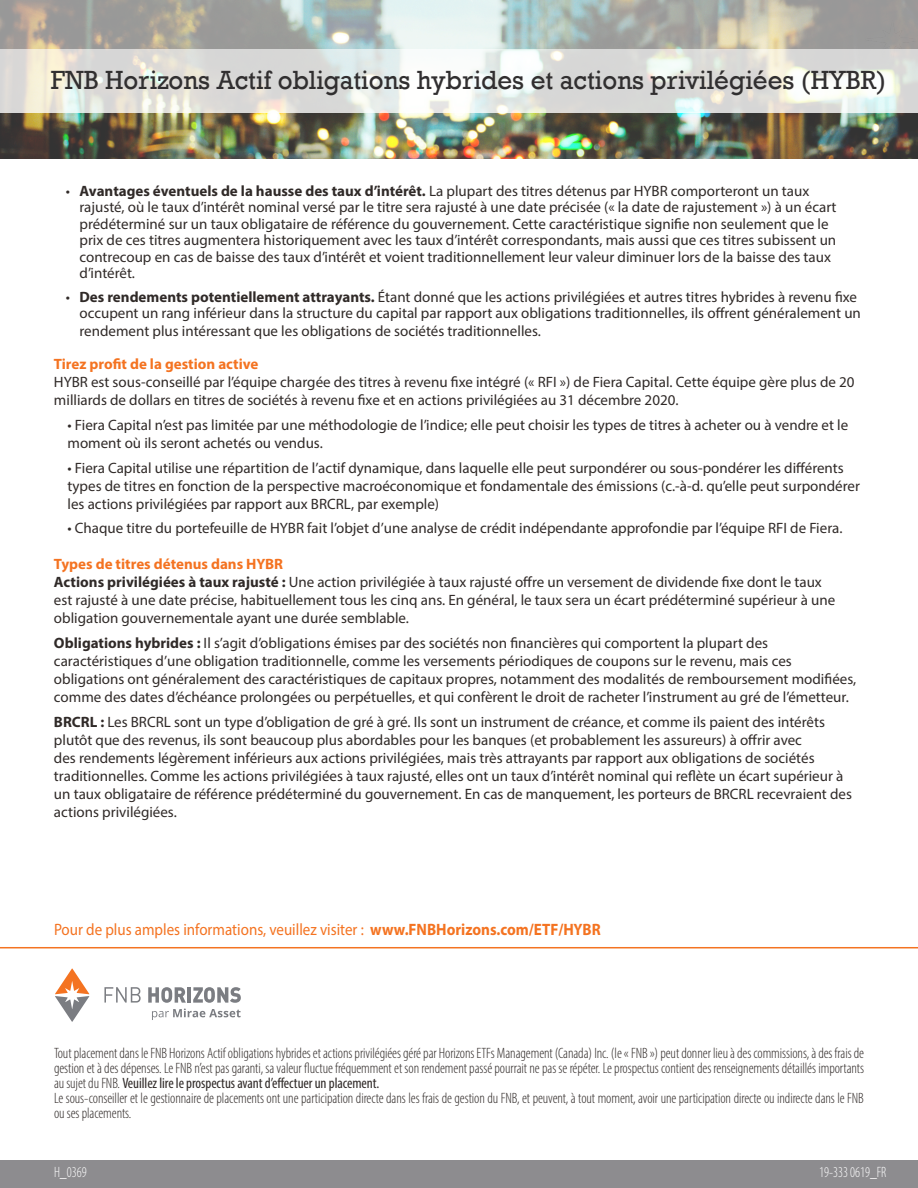
<style>
.page{position:relative;width:918px;height:1188px;background:#fff}
.page>*{position:absolute;margin:0;border:0;box-sizing:border-box;transform-origin:0 0}
.t1{font:27px "Rockwell";color:#312f30;scale:.96 1}
.t2{font:16.5px "Myriad Pro";color:#f47321;scale:.91 1}
.Top_Bullets{font:15px/18px "Myriad Pro";color:#302a28}
.Last_Bullet{font:15px/16.5px "Myriad Pro";color:#302a28}
.small_print_bottom{font:300 condensed 15px/15px "Myriad Pro";letter-spacing:-.005em;color:#302a28;text-align:justify}
.Top_Bullets-2{font:700 15px "Myriad Pro";color:#f47321}
.t3{font:300 condensed 15px "Myriad Pro";color:#fff;scale:.92 1}
.s1{font-weight:700}
.s2{font-weight:400}
</style>
<div class="page">
<div style="left:0;top:1161px;width:918px;height:27px;background:#8d8c8f"></div>
<img style="left:0;top:113px;width:918px;height:46px">
<svg style="left:0;top:0;width:918px;height:49px;background:#b0b5af"></svg>
<svg style="left:0;top:49px;width:918px;height:64px;fill:#ddddd7"></svg>
<hr style="left:0;top:947px;width:918px;height:1px;background:#f47321">
<svg style="left:55px;top:968px;width:35px;height:54px"></svg>
<svg style="left:148px;top:987px;width:38px;height:16px"></svg>
<hr style="left:188px;top:987px;width:3px;height:16px;background:#7b7d82">
<svg style="left:193px;top:987px;width:48px;height:16px"></svg>
<svg style="left:104px;top:987px;width:37px;height:16px"></svg>
<svg style="left:152px;top:1009px;width:89px;height:11px"></svg>
<p class="t1" style="left:51px;top:64px;width:872px">FNB Horizons Actif obligations hybrides et actions privilégiées (HYBR)</p>
<p class="Last_Bullet" style="left:79px;top:182px;width:759px;text-indent:-14px">• <span class="s1">Avantages éventuels de la hausse des taux d’intérêt.</span> La plupart des titres détenus par HYBR comporteront un taux rajusté, où le taux d’intérêt nominal versé par le titre sera rajusté à une date précisée (« la date de rajustement ») à un écart prédéterminé sur un taux obligataire de référence du gouvernement. Cette caractéristique signifie non seulement que le prix de ces titres augmentera historiquement avec les taux d’intérêt correspondants, mais aussi que ces titres subissent un contrecoup en cas de baisse des taux d’intérêt et voient traditionnellement leur valeur diminuer lors de la baisse des taux d’intérêt.</p>
<p class="Last_Bullet" style="left:66px;top:288px;width:796px;text-align:right">• <span class="s1">Des rendements potentiellement attrayants.</span> Étant donné que les actions privilégiées et autres titres hybrides à revenu fixe occupent un rang inférieur dans la structure du capital par rapport aux obligations traditionnelles, ils offrent généralement un</p>
<p class="Last_Bullet" style="left:79px;top:323px;width:463px">rendement plus intéressant que les obligations de sociétés traditionnelles.</p>
<p class="Top_Bullets-2" style="left:54px;top:354px;width:206px">Tirez profit de la gestion active</p>
<p class="Top_Bullets" style="left:54px;top:373px;width:802px">HYBR est sous-conseillé par l’équipe chargée des titres à revenu fixe intégré (« RFI ») de Fiera Capital. Cette équipe gère plus de 20 milliards de dollars en titres de sociétés à revenu fixe et en actions privilégiées au 31 décembre 2020.</p>
<p class="Top_Bullets" style="left:67px;top:416px;width:782px">• Fiera Capital n’est pas limitée par une méthodologie de l’indice; elle peut choisir les types de titres à acheter ou à vendre et le moment où ils seront achetés ou vendus.</p>
<p class="Top_Bullets" style="left:67px;top:458px;width:794px">• Fiera Capital utilise une répartition de l’actif dynamique, dans laquelle elle peut surpondérer ou sous-pondérer les différents types de titres en fonction de la perspective macroéconomique et fondamentale des émissions (c.-à-d. qu’elle peut surpondérer les actions privilégiées par rapport aux BRCRL, par exemple)</p>
<p class="Top_Bullets" style="left:67px;top:519px;width:777px">• Chaque titre du portefeuille de HYBR fait l’objet d’une analyse de crédit indépendante approfondie par l’équipe RFI de Fiera.</p>
<p class="Top_Bullets-2" style="left:54px;top:555px;width:231px">Types de titres détenus dans HYBR</p>
<p class="Top_Bullets" style="left:54px;top:573px;width:783px"><span class="s1">Actions privilégiées à taux rajusté :</span> Une action privilégiée à taux rajusté offre un versement de dividende fixe dont le taux est rajusté à une date précise, habituellement tous les cinq ans. En général, le taux sera un écart prédéterminé supérieur à une obligation gouvernementale ayant une durée semblable.</p>
<p class="Top_Bullets" style="left:54px;top:634px;width:804px"><span class="s1">Obligations hybrides :</span> Il s’agit d’obligations émises par des sociétés non financières qui comportent la plupart des caractéristiques d’une obligation traditionnelle, comme les versements périodiques de coupons sur le revenu, mais ces obligations ont généralement des caractéristiques de capitaux propres, notamment des modalités de remboursement modifiées, comme des dates d’échéance prolongées ou perpétuelles, et qui confèrent le droit de racheter l’instrument au gré de l’émetteur.</p>
<p class="Top_Bullets" style="left:54px;top:713px;width:800px"><span class="s1">BRCRL :</span> Les BRCRL sont un type d’obligation de gré à gré. Ils sont un instrument de créance, et comme ils paient des intérêts plutôt que des revenus, ils sont beaucoup plus abordables pour les banques (et probablement les assureurs) à offrir avec<br>des rendements légèrement inférieurs aux actions privilégiées, mais très attrayants par rapport aux obligations de sociétés traditionnelles. Comme les actions privilégiées à taux rajusté, elles ont un taux d’intérêt nominal qui reflète un écart supérieur à un taux obligataire de référence prédéterminé du gouvernement. En cas de manquement, les porteurs de BRCRL recevraient des actions privilégiées.</p>
<p class="t2" style="left:54px;top:919px;width:602px">Pour de plus amples informations, veuillez visiter : <span class="s1">www.FNBHorizons.com/ETF/HYBR</span></p>
<p class="small_print_bottom" style="left:54px;top:1046px;width:812px">Tout placement dans le FNB Horizons Actif obligations hybrides et actions privilégiées géré par Horizons ETFs Management (Canada) Inc. (le « FNB ») peut donner lieu à des commissions, à des frais de gestion et à des dépenses. Le FNB n’est pas garanti, sa valeur fluctue fréquemment et son rendement passé pourrait ne pas se répéter. Le prospectus contient des renseignements détaillés importants au sujet du FNB. <span class="s2">Veuillez lire le prospectus avant d’effectuer un placement.</span></p>
<p class="small_print_bottom" style="left:54px;top:1091px;width:811px">Le sous-conseiller et le gestionnaire de placements ont une participation directe dans les frais de gestion du FNB, et peuvent, à tout moment, avoir une participation directe ou indirecte dans le FNB ou ses placements.</p>
<p class="t3" style="left:54px;top:1163px;width:37px">H_0369</p>
<p class="t3" style="left:819px;top:1163px;width:75px">19-333 0619_FR</p>
</div>
